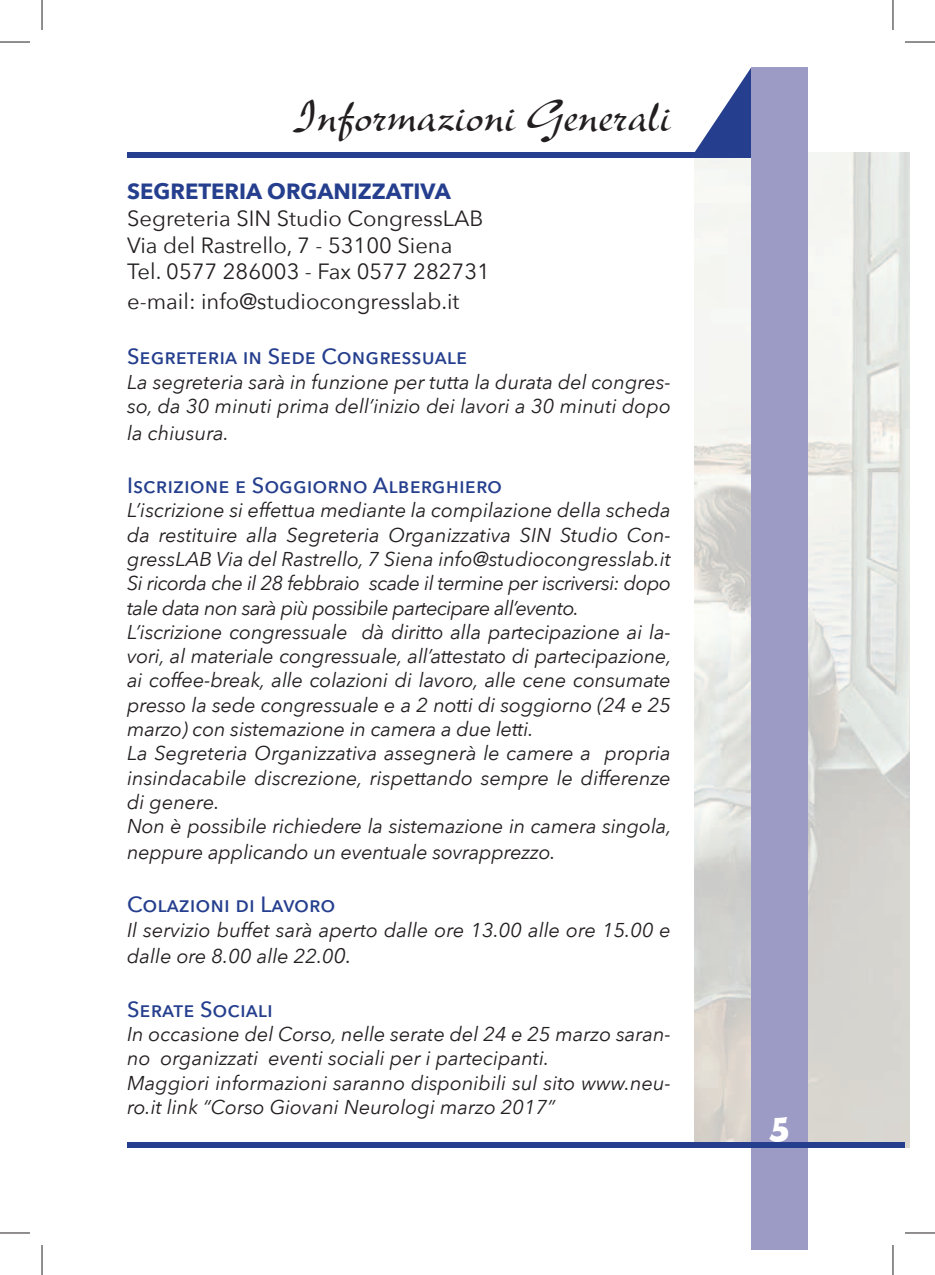
<style>
.page{position:relative;width:935px;height:1275px;background:#fff}
.page>*{position:absolute;margin:0;border:0;box-sizing:border-box;transform-origin:0 0}
.t1{font:48px "New Berolina";color:#231f20}
.t2{font:30px "BD Cartoon Shout";color:#fff}
.t3{font:22px/26.6px "Avenir Next";color:#231f20}
.t4{font:500 22px "Avenir Next";color:#253f8e}
.t5{font:700 22px "Avenir Next";color:#253f8e}
.t6{font:italic 20px/24.4px "Avenir Next";color:#231f20}
.s1{font-size:21px}
</style>
<div class="page">
<img style="left:694px;top:153px;width:215px;height:995px">
<div style="left:127px;top:153px;width:680px;height:5px;background:#253f8e"></div>
<svg style="left:694px;top:68px;width:57px;height:85px"></svg>
<div style="left:751px;top:68px;width:56px;height:1182px;background:#9b9bc6"></div>
<div style="left:127px;top:1142px;width:777px;height:6px;background:#253f8e"></div>
<hr style="left:0;top:42px;width:30px;height:1px;background:#231f20">
<hr style="left:904px;top:42px;width:30px;height:1px;background:#231f20">
<hr style="left:0;top:1232px;width:30px;height:1px;background:#231f20">
<hr style="left:904px;top:1232px;width:30px;height:1px;background:#231f20">
<hr style="left:42px;top:0;width:1px;height:30px;background:#231f20">
<hr style="left:42px;top:1245px;width:1px;height:30px;background:#231f20">
<hr style="left:892px;top:0;width:1px;height:30px;background:#231f20">
<hr style="left:892px;top:1245px;width:1px;height:30px;background:#231f20">
<h1 class="t1" style="left:293px;top:88px;width:379px">Informazioni Generali</h1>
<p class="t5" style="left:127px;top:177px;width:325px">SEGRETERIA ORGANIZZATIVA</p>
<p class="t3" style="left:127px;top:206px;width:364px">Segreteria SIN Studio CongressLAB<br>Via del Rastrello, 7 - 53100 Siena<br>Tel. 0577 286003 - Fax 0577 282731</p>
<p class="t3" style="left:127px;top:288px;width:334px">e-mail: info@studiocongresslab.it</p>
<p class="t4" style="left:127px;top:342px;width:341px">Segreteria in Sede Congressuale</p>
<p class="t6" style="left:127px;top:370px;width:545px">La segreteria sarà in funzione per tutta la durata del congres&shy;so, da 30 minuti prima dell’inizio dei lavori a 30 minuti dopo</p>
<p class="t6" style="left:127px;top:421px;width:103px">la chiusura.</p>
<p class="t4" style="left:127px;top:471px;width:376px">Iscrizione e Soggiorno Alberghiero</p>
<p class="t6" style="left:127px;top:499px;width:546px">L’iscrizione si effettua mediante la compilazione della scheda da restituire alla Segreteria Organizzativa SIN Studio Con&shy;gressLAB Via del Rastrello, 7 Siena info@studiocongresslab.it Si ricorda che il 28 febbraio scade il termine per iscriversi: dopo tale data non sarà più possibile partecipare all’evento.<br>L’iscrizione congressuale dà diritto alla partecipazione ai la&shy;vori, al materiale congressuale, all’attestato di partecipazione, ai coffee-break, alle colazioni di lavoro, alle cene consumate presso la sede congressuale e a 2 notti di soggiorno (24 e 25 marzo) con sistemazione in camera a due letti.<br>La Segreteria Organizzativa assegnerà le camere a propria insindacabile discrezione, rispettando sempre le differenze di genere.<br>Non è possibile richiedere la sistemazione in camera singola, neppure applicando un eventuale sovrapprezzo.</p>
<p class="t4" style="left:127px;top:890px;width:210px">Colazioni di Lavoro</p>
<p class="t6" style="left:127px;top:917px;width:545px;line-height:26.6px">Il servizio buffet sarà aperto dalle ore 13.00 alle ore 15.00 e dalle ore 8.00 alle 22.0<span class="s1">0.</span></p>
<p class="t4" style="left:127px;top:994px;width:147px">Serate Sociali</p>
<p class="t6" style="left:127px;top:1022px;width:545px">In occasione del Corso, nelle serate del 24 e 25 marzo saran&shy;no organizzati eventi sociali per i partecipanti.<br>Maggiori informazioni saranno disponibili sul sito www.neu&shy;ro.it link “Corso Giovani Neurologi marzo 2017”</p>
<h2 class="t2" style="left:769px;top:1115px;width:21px">5</h2>
</div>
